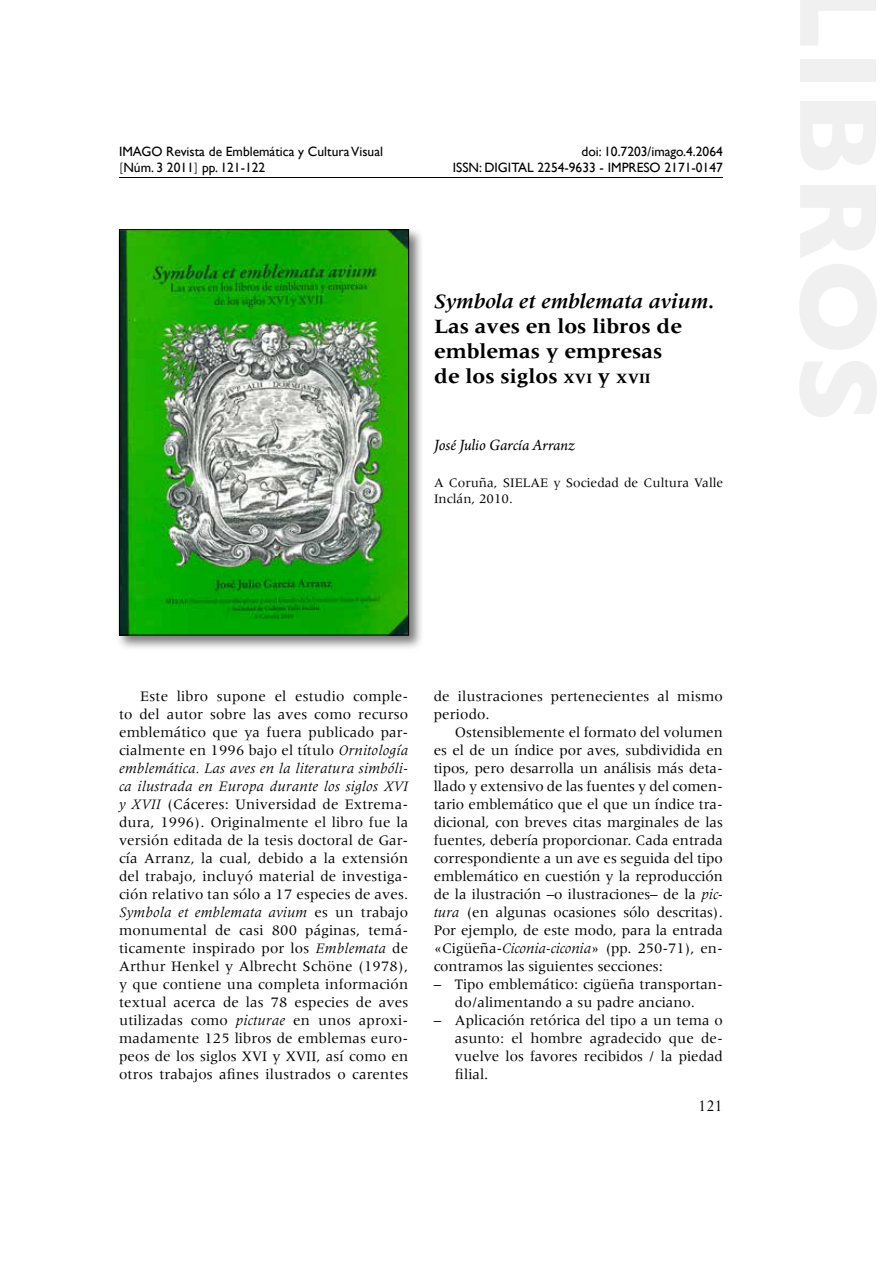
<style>
.page{position:relative;width:893px;height:1263px;background:#fff}
.page>*{position:absolute;margin:0;border:0;box-sizing:border-box;transform-origin:0 0}
.t1{font:700 21px/25.2px "Meridien";color:#000}
.t2{font:18px "Perpetua";color:#000}
.t3{font:italic 16.5px "Arno Pro";letter-spacing:-.005em;color:#000}
.t4{font:15px/18px "Meridien";color:#000;text-align:justify}
.t5{font:13.5px/16.2px "Gill Sans";color:#000}
.t6{font:13.5px/16.2px "Meridien";color:#000}
.s1{font-family:"Adobe Garamond"}
.s2{font-style:italic}
.s3{font-size:14.7px}
</style>
<div class="page">
<hr style="left:119px;top:177px;width:604px;height:1px;background:#000">
<div style="left:116px;top:226px;width:308px;height:425px;background:#000;opacity:.53"></div>
<img style="left:121px;top:231px;width:286px;height:402px">
<div style="left:119px;top:229px;width:290px;height:406px;border:1px solid #000"></div>
<p class="t5" style="left:119px;top:143px;width:266px">IMAGO Revista de Emblemática y Cultura Visual <span class="s1">[</span>Núm. 3 2011<span class="s1">]</span> pp. 121-122</p>
<p class="t5" style="left:453px;top:143px;width:272px;text-align:right">doi: 10.7203/imago.4.2064<br>ISSN: DIGITAL 2254-9633 - IMPRESO 2171-0147</p>
<h1 class="t1" style="left:434px;top:288px;width:282px"><span class="s2">Symbola et emblemata avium</span>.<br>Las aves en los libros de emblemas y empresas<br>de los siglos <span class="s3">XVI</span> y <span class="s3">XVII</span></h1>
<p class="t3" style="left:434px;top:435px;width:142px">José Julio García Arranz</p>
<p class="t6" style="left:434px;top:475px;width:291px">A Coruña, SIELAE y Sociedad de Cultura Valle<br>Inclán, 2010.</p>
<p class="t4" style="left:119px;top:687px;width:291px;text-indent:21px">Este libro supone el estudio comple&shy;to del autor sobre las aves como recurso emblemático que ya fuera publicado par&shy;cialmente en 1996 bajo el título <span class="s2">Ornitología emblemática. Las aves en la literatura simbóli&shy;ca ilustrada en Europa durante los siglos XVI y XVII</span> (Cáceres: Universidad de Extrema&shy;dura, 1996). Originalmente el libro fue la versión editada de la tesis doctoral de Gar&shy;cía Arranz, la cual, debido a la extensión del trabajo, incluyó material de investiga&shy;ción relativo tan sólo a 17 especies de aves.<br><span class="s2">Symbola et emblemata avium</span> es un trabajo monumental de casi 800 páginas, temá&shy;ticamente inspirado por los <span class="s2">Emblemata</span> de Arthur Henkel y Albrecht Schöne (1978), y que contiene una completa información textual acerca de las 78 especies de aves utilizadas como <span class="s2">picturae</span> en unos aproxi&shy;madamente 125 libros de emblemas euro&shy;peos de los siglos XVI y XVII, así como en otros trabajos afines ilustrados o carentes</p>
<p class="t4" style="left:434px;top:687px;width:291px">de ilustraciones pertenecientes al mismo periodo.</p>
<p class="t4" style="left:434px;top:723px;width:291px;text-indent:21px">Ostensiblemente el formato del volumen es el de un índice por aves, subdividida en tipos, pero desarrolla un análisis más deta&shy;llado y extensivo de las fuentes y del comen&shy;tario emblemático que el que un índice tra&shy;dicional, con breves citas marginales de las fuentes, debería proporcionar. Cada entrada correspondiente a un ave es seguida del tipo emblemático en cuestión y la reproducción de la ilustración –o ilustraciones– de la <span class="s2">pic&shy;tura</span> (en algunas ocasiones sólo descritas).<br>Por ejemplo, de este modo, para la entrada «Cigüeña-<span class="s2">Ciconia-ciconia</span>» (pp. 250-71), en&shy;contramos las siguientes secciones:</p>
<p class="t4" style="left:434px;top:975px;width:291px;text-align:center">– Tipo emblemático: cigüeña transportan&shy;do/alimentando a su padre anciano.</p>
<p class="t4" style="left:455px;top:1011px;width:269px;text-indent:-21px">– Aplicación retórica del tipo a un tema o asunto: el hombre agradecido que de&shy;vuelve los favores recibidos / la piedad filial.</p>
<p class="t2" style="left:698px;top:1094px;width:26px">121</p>
</div>
